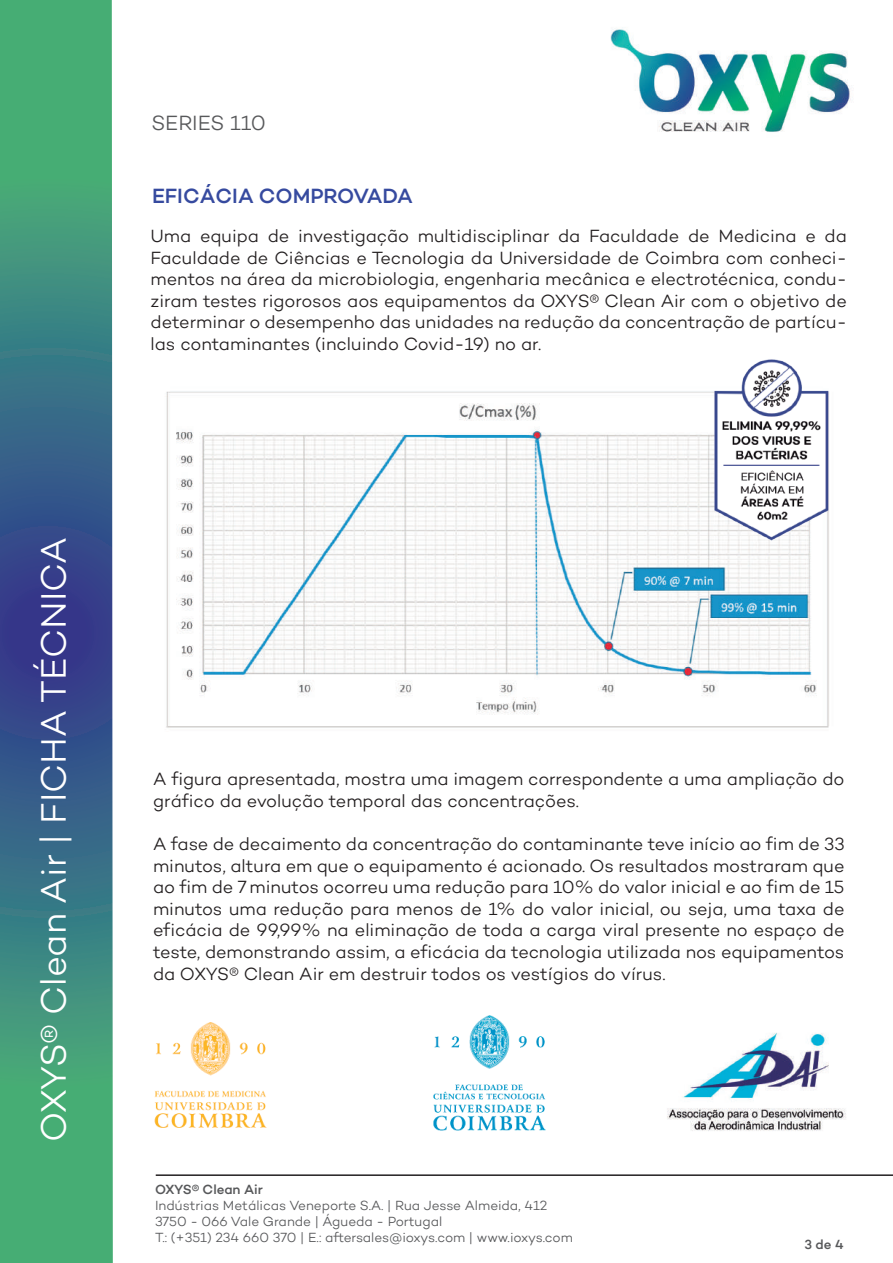
<style>
.page{position:relative;width:893px;height:1263px;background:#fff}
.page>*{position:absolute;margin:0;border:0;box-sizing:border-box;transform-origin:0 0}
.t1{font:300 36px "Campton";color:#fff}
.t2{font:500 21px "Campton";color:#364a9f}
.t3{font:300 21px "Campton";letter-spacing:-.005em;color:#57585a}
.t4{font:300 18px/21.6px "Campton";letter-spacing:-.005em;color:#231f20;text-align:justify}
.t5{font:300 13.5px/16.2px "Campton";color:#57585a}
.t6{font:500 13.5px "Campton";letter-spacing:-.005em;color:#57585a}
</style>
<div class="page">
<img style="left:610px;top:29px;width:241px;height:103px">
<img style="left:166px;top:391px;width:663px;height:337px">
<hr style="left:156px;top:1174px;width:737px;height:2px;background:#231f20">
<img style="left:667px;top:1032px;width:179px;height:99px">
<img style="left:154px;top:1022px;width:113px;height:106px">
<img style="left:433px;top:1015px;width:113px;height:116px">
<svg style="left:0;top:0;width:113px;height:1263px;background:#3e8080"></svg>
<img style="left:709px;top:359px;width:120px;height:187px">
<h1 class="t1" style="left:31px;top:1142px;width:606px;rotate:-90deg">OXYS® Clean Air | FICHA TÉCNICA</h1>
<p class="t3" style="left:151px;top:110px;width:116px">SERIES 110</p>
<p class="t2" style="left:152px;top:183px;width:262px">EFICÁCIA COMPROVADA</p>
<p class="t4" style="left:151px;top:225px;width:698px">Uma equipa de investigação multidisciplinar da Faculdade de Medicina e da Faculdade de Ciências e Tecnologia da Universidade de Coimbra com conheci&shy;mentos na área da microbiologia, engenharia mecânica e electrotécnica, condu&shy;ziram testes rigorosos aos equipamentos da OXYS® Clean Air com o objetivo de determinar o desempenho das unidades na redução da concentração de partícu&shy;las contaminantes (incluindo Covid-19) no ar.</p>
<p class="t4" style="left:153px;top:768px;width:693px">A figura apresentada, mostra uma imagem correspondente a uma ampliação do gráfico da evolução temporal das concentrações.</p>
<p class="t4" style="left:153px;top:833px;width:693px">A fase de decaimento da concentração do contaminante teve início ao fim de 33 minutos, altura em que o equipamento é acionado. Os resultados mostraram que ao fim de 7 minutos ocorreu uma redução para 10% do valor inicial e ao fim de 15 minutos uma redução para menos de 1% do valor inicial, ou seja, uma taxa de eficácia de 99,99% na eliminação de toda a carga viral presente no espaço de teste, demonstrando assim, a eficácia da tecnologia utilizada nos equipamentos da OXYS® Clean Air em destruir todos os vestígios do vírus.</p>
<p class="t6" style="left:155px;top:1181px;width:110px">OXYS® Clean Air</p>
<p class="t5" style="left:155px;top:1197px;width:419px">Indústrias Metálicas Veneporte S.A. | Rua Jesse Almeida, 412<br>3750 - 066 Vale Grande | Águeda - Portugal<br>T.: (+351) 234 660 370 | E.: aftersales@ioxys.com | www.ioxys.com</p>
<p class="t6" style="left:804px;top:1235px;width:41px">3 de 4</p>
</div>
